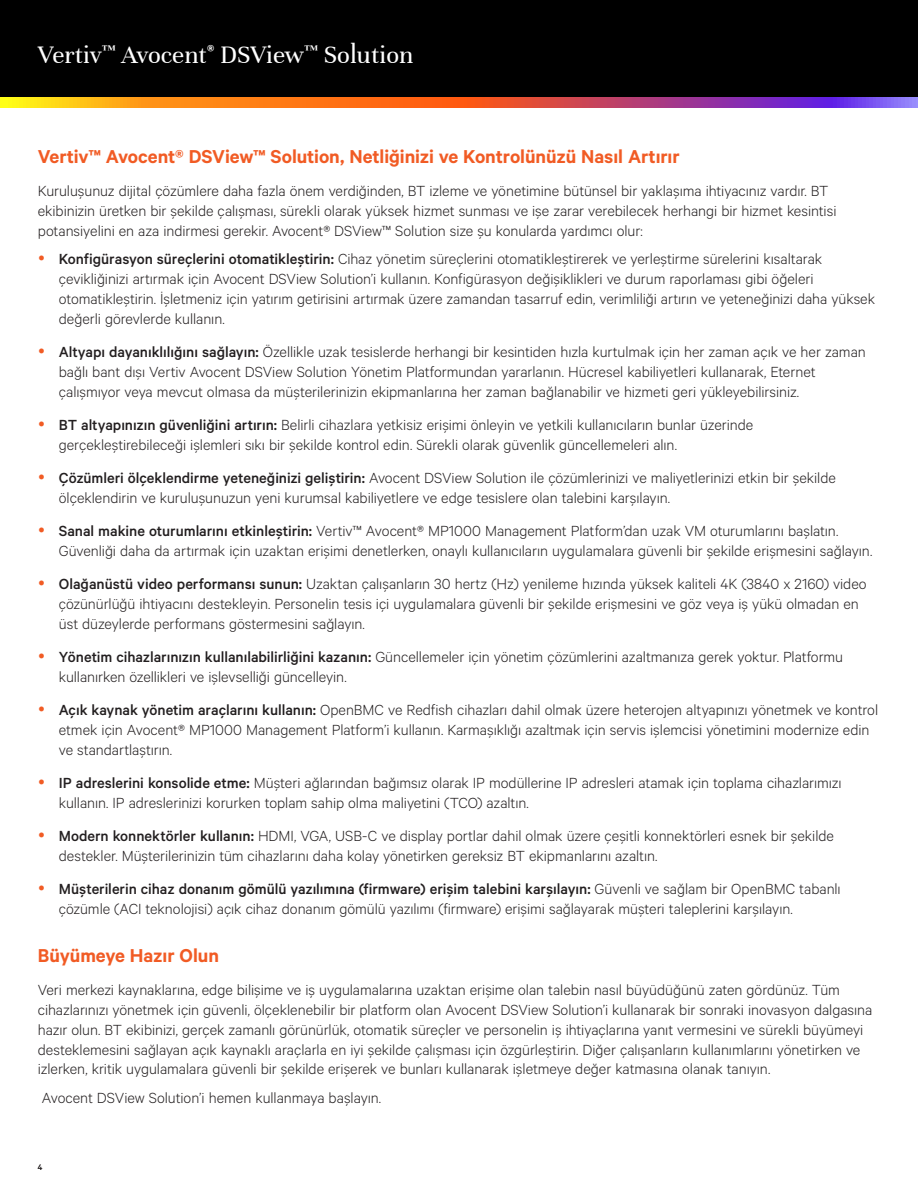
<style>
.page{position:relative;width:918px;height:1188px;background:#fff}
.page>*{position:absolute;margin:0;border:0;box-sizing:border-box;transform-origin:0 0}
.t1{font:27px "Unna";color:#fff}
.t2{font:600 21px "Calibre";letter-spacing:-.005em;color:#f15b24}
.t3{font:300 16.5px/19.8px "Calibre";letter-spacing:-.005em;color:#231f20}
.t4{font:9px "Calibre";color:#231f20}
.s1{font-weight:500}
</style>
<div class="page">
<div style="left:0;top:0;width:918px;height:108px;background:#000"></div>
<svg style="left:0;top:98px;width:918px;height:10px;background:#d26952"></svg>
<h1 class="t1" style="left:38px;top:39px;width:377px">Vertiv<sup>™</sup> Avocent<sup>®</sup> DSView<sup>™</sup> Solution</h1>
<p class="t2" style="left:38px;top:144px;width:643px">Vertiv™ Avocent® DSView™ Solution, Netliğinizi ve Kontrolünüzü Nasıl Artırır</p>
<p class="t3" style="left:38px;top:180px;width:800px">Kuruluşunuz dijital çözümlere daha fazla önem verdiğinden, BT izleme ve yönetimine bütünsel bir yaklaşıma ihtiyacınız vardır. BT ekibinizin üretken bir şekilde çalışması, sürekli olarak yüksek hizmet sunması ve işe zarar verebilecek herhangi bir hizmet kesintisi potansiyelini en aza indirmesi gerekir. Avocent® DSView™ Solution size şu konularda yardımcı olur:</p>
<p class="t3" style="left:59px;top:249px;width:818px"><span class="s1">Konfigürasyon süreçlerini otomatikleştirin:</span> Cihaz yönetim süreçlerini otomatikleştirerek ve yerleştirme sürelerini kısaltarak çevikliğinizi artırmak için Avocent DSView Solution’i kullanın. Konfigürasyon değişiklikleri ve durum raporlaması gibi öğeleri otomatikleştirin. İşletmeniz için yatırım getirisini artırmak üzere zamandan tasarruf edin, verimliliği artırın ve yeteneğinizi daha yüksek değerli görevlerde kullanın.</p>
<p class="t3" style="left:59px;top:341px;width:809px"><span class="s1">Altyapı dayanıklılığını sağlayın:</span> Özellikle uzak tesislerde herhangi bir kesintiden hızla kurtulmak için her zaman açık ve her zaman bağlı bant dışı Vertiv Avocent DSView Solution Yönetim Platformundan yararlanın. Hücresel kabiliyetleri kullanarak, Eternet çalışmıyor veya mevcut olmasa da müşterilerinizin ekipmanlarına her zaman bağlanabilir ve hizmeti geri yükleyebilirsiniz.</p>
<p class="t3" style="left:59px;top:414px;width:696px"><span class="s1">BT altyapınızın güvenliğini artırın:</span> Belirli cihazlara yetkisiz erişimi önleyin ve yetkili kullanıcıların bunlar üzerinde gerçekleştirebileceği işlemleri sıkı bir şekilde kontrol edin. Sürekli olarak güvenlik güncellemeleri alın.</p>
<p class="t3" style="left:59px;top:467px;width:779px"><span class="s1">Çözümleri ölçeklendirme yeteneğinizi geliştirin:</span> Avocent DSView Solution ile çözümlerinizi ve maliyetlerinizi etkin bir şekilde ölçeklendirin ve kuruluşunuzun yeni kurumsal kabiliyetlere ve edge tesislere olan talebini karşılayın.</p>
<p class="t3" style="left:59px;top:520px;width:815px"><span class="s1">Sanal makine oturumlarını etkinleştirin:</span> Vertiv™ Avocent® MP1000 Management Platform’dan uzak VM oturumlarını başlatın.<br>Güvenliği daha da artırmak için uzaktan erişimi denetlerken, onaylı kullanıcıların uygulamalara güvenli bir şekilde erişmesini sağlayın.</p>
<p class="t3" style="left:59px;top:574px;width:809px"><span class="s1">Olağanüstü video performansı sunun:</span> Uzaktan çalışanların 30 hertz (Hz) yenileme hızında yüksek kaliteli 4K (3840 x 2160) video çözünürlüğü ihtiyacını destekleyin. Personelin tesis içi uygulamalara güvenli bir şekilde erişmesini ve göz veya iş yükü olmadan en üst düzeylerde performans göstermesini sağlayın.</p>
<p class="t3" style="left:59px;top:646px;width:786px"><span class="s1">Yönetim cihazlarınızın kullanılabilirliğini kazanın:</span> Güncellemeler için yönetim çözümlerini azaltmanıza gerek yoktur. Platformu kullanırken özellikleri ve işlevselliği güncelleyin.</p>
<p class="t3" style="left:59px;top:700px;width:821px"><span class="s1">Açık kaynak yönetim araçlarını kullanın:</span> OpenBMC ve Redfish cihazları dahil olmak üzere heterojen altyapınızı yönetmek ve kontrol etmek için Avocent® MP1000 Management Platform’i kullanın. Karmaşıklığı azaltmak için servis işlemcisi yönetimini modernize edin ve standartlaştırın.</p>
<p class="t3" style="left:59px;top:772px;width:784px"><span class="s1">IP adreslerini konsolide etme:</span> Müşteri ağlarından bağımsız olarak IP modüllerine IP adresleri atamak için toplama cihazlarımızı kullanın. IP adreslerinizi korurken toplam sahip olma maliyetini (TCO) azaltın.</p>
<p class="t3" style="left:59px;top:825px;width:777px"><span class="s1">Modern konnektörler kullanın:</span> HDMI, VGA, USB-C ve display portlar dahil olmak üzere çeşitli konnektörleri esnek bir şekilde destekler. Müşterilerinizin tüm cihazlarını daha kolay yönetirken gereksiz BT ekipmanlarını azaltın.</p>
<p class="t3" style="left:59px;top:879px;width:783px"><span class="s1">Müşterilerin cihaz donanım gömülü yazılımına (firmware) erişim talebini karşılayın:</span> Güvenli ve sağlam bir OpenBMC tabanlı çözümle (ACI teknolojisi) açık cihaz donanım gömülü yazılımı (firmware) erişimi sağlayarak müşteri taleplerini karşılayın.</p>
<p class="t2" style="left:38px;top:943px;width:183px">Büyümeye Hazır Olun</p>
<p class="t3" style="left:38px;top:979px;width:836px">Veri merkezi kaynaklarına, edge bilişime ve iş uygulamalarına uzaktan erişime olan talebin nasıl büyüdüğünü zaten gördünüz. Tüm cihazlarınızı yönetmek için güvenli, ölçeklenebilir bir platform olan Avocent DSView Solution’i kullanarak bir sonraki inovasyon dalgasına hazır olun. BT ekibinizi, gerçek zamanlı görünürlük, otomatik süreçler ve personelin iş ihtiyaçlarına yanıt vermesini ve sürekli büyümeyi desteklemesini sağlayan açık kaynaklı araçlarla en iyi şekilde çalışması için özgürleştirin. Diğer çalışanların kullanımlarını yönetirken ve izlerken, kritik uygulamalara güvenli bir şekilde erişerek ve bunları kullanarak işletmeye değer katmasına olanak tanıyın.</p>
<p class="t3" style="left:42px;top:1087px;width:341px">Avocent DSView Solution’i hemen kullanmaya başlayın.</p>
<p class="t4" style="left:38px;top:1162px;width:6px">4</p>
</div>
